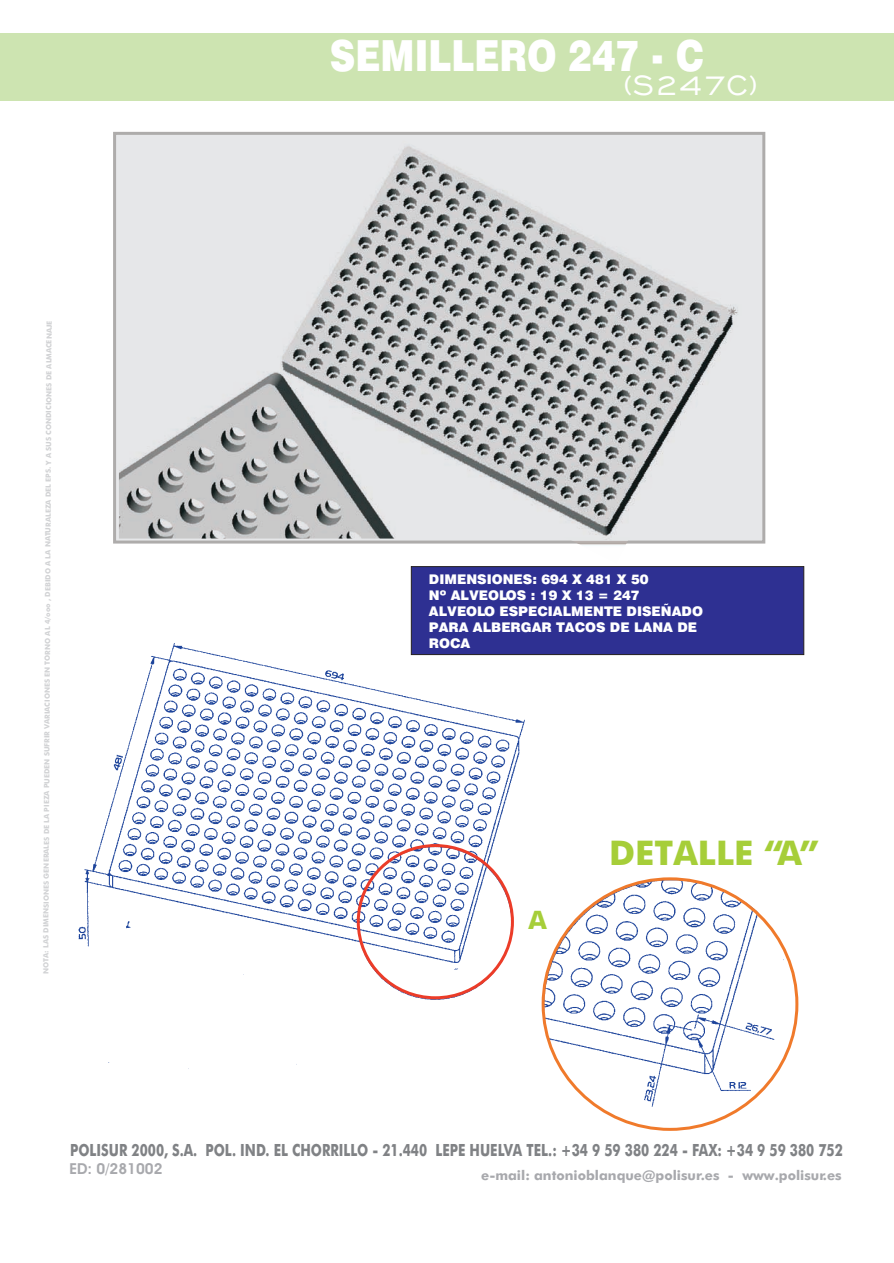
<style>
.page{position:relative;width:894px;height:1263px;background:#fff}
.page>*{position:absolute;margin:0;border:0;box-sizing:border-box;transform-origin:0 0}
.t1{font:42.9px "Swis 721 Blk BT";color:#fff;scale:.84 1}
.t2{font:36px "Engravers Gothic BT";color:#fff}
.t3{font:700 34.05px "Futura Md BT";color:#a6ce39}
.t4{font:700 25.5px "Futura Md BT";color:#a6ce39}
.t5{font:700 16.8px "Futura Md BT";color:#808285;scale:.78 1}
.t6{font:700 15.15px "Avant Garde Bk BT";color:#a8a9ad}
.t7{font:13.35px/16px "Swis 721 Blk BT";color:#fff}
.t8{font:700 13.35px "Futura Md BT";color:#a8a9ad}
.t9{font:700 7.2px "Futura Md BT";letter-spacing:-.005em;color:#d1d2d4}
</style>
<div class="page">
<img style="left:78px;top:618px;width:727px;height:498px">
<div style="left:0;top:33px;width:894px;height:68px;background:#cde4b1"></div>
<div style="left:113px;top:132px;width:652px;height:412px;background:#e6e7e9;border:3px solid #aeacab"></div>
<div style="left:357px;top:844px;width:157px;height:155px;border:3px solid #ec3c28;border-radius:50%"></div>
<img style="left:252px;top:146px;width:496px;height:399px">
<img style="left:119px;top:353px;width:287px;height:186px">
<div style="left:411px;top:566px;width:393px;height:89px;background:#2e3092;border:1px solid #231f20"></div>
<div style="left:528px;top:903px;width:20px;height:32px;background:#fff"></div>
<h1 class="t1" style="left:330px;top:38px;width:447px">SEMILLERO 247 - C</h1>
<h2 class="t2" style="left:623px;top:68px;width:136px">(S247C)</h2>
<p class="t9" style="left:45px;top:974px;width:654px;rotate:-90deg">NOTA: LAS DIMENSIONES GENERALES DE LA PIEZA PUEDEN SUFRIR VARIACIONES EN TORNO AL 4/ooo , DEBIDO A LA NATURALEZA DEL EPS. Y A SUS CONDICIONES DE ALMACENAJE</p>
<h3 class="t7" style="left:429px;top:573px;width:276px">DIMENSIONES: 694 X 481 X 50<br>Nº ALVEOLOS : 19 X 13 = 247<br>ALVEOLO ESPECIALMENTE DISEÑADO<br>PARA ALBERGAR TACOS DE LANA DE<br>ROCA</h3>
<h3 class="t4" style="left:529px;top:910px;width:20px">A</h3>
<h3 class="t3" style="left:609px;top:839px;width:211px">DETALLE “A”</h3>
<h3 class="t5" style="left:70px;top:1144px;width:992px">POLISUR 2000, S.A. POL. IND. EL CHORRILLO - 21.440 LEPE HUELVA TEL.: +34 9 59 380 224 - FAX: +34 9 59 380 752</h3>
<h3 class="t6" style="left:69px;top:1163px;width:95px">ED: 0/281002</h3>
<h3 class="t8" style="left:481px;top:1169px;width:362px">e-mail: antonioblanque@polisur.es - www.polisur.es</h3>
</div>
